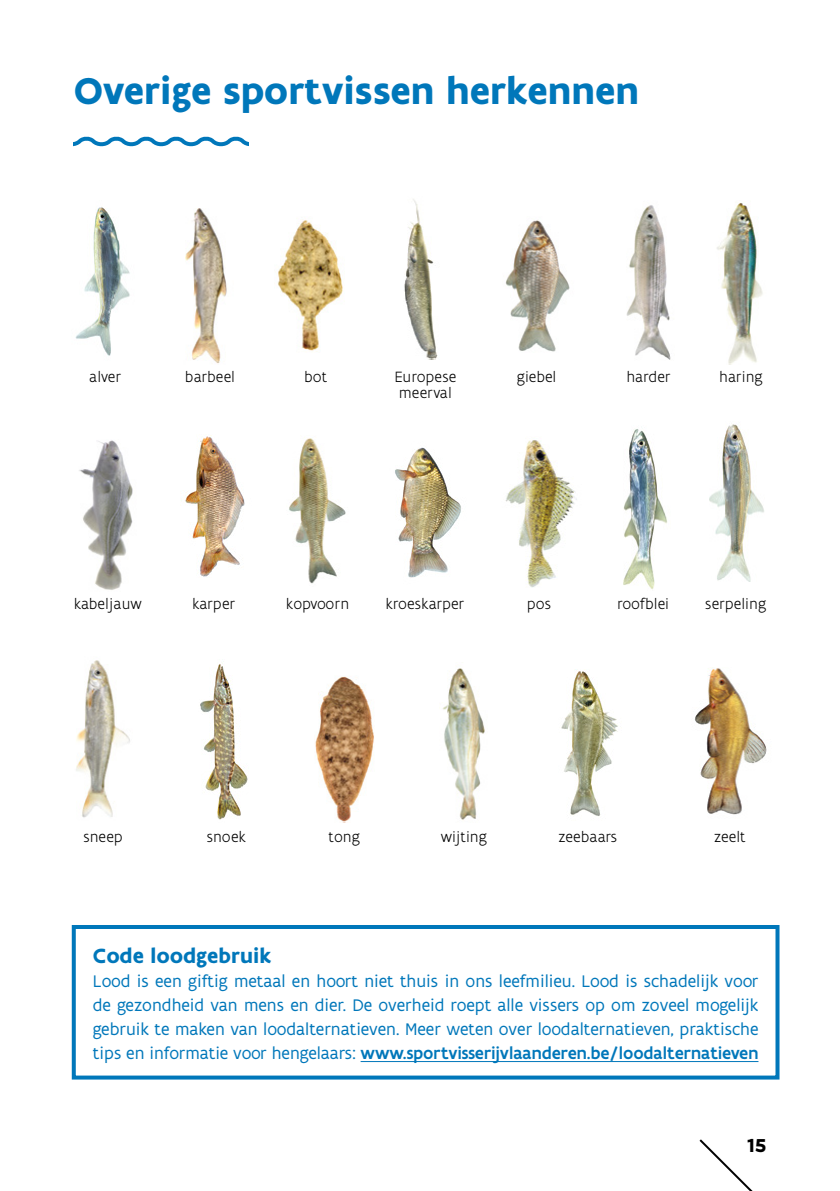
<style>
.page{position:relative;width:840px;height:1191px;background:#fff}
.page>*{position:absolute;margin:0;border:0;box-sizing:border-box;transform-origin:0 0}
.t1{font:700 40px "Flanders Art Sans";color:#0077ba}
.t2{font:700 22px "Flanders Art Sans";letter-spacing:.005em;color:#0077ba}
.t3{font:700 20px "Flanders Art Sans";color:#000}
.t4{font:18px/24px "Flanders Art Sans";color:#0077ba;text-align:justify}
.t5{font:300 16px/16px "Flanders Art Sans";color:#000}
.s1{font-weight:500}
</style>
<div class="page">
<svg style="left:699px;top:1139px;width:54px;height:52px"></svg>
<img style="left:75px;top:207px;width:55px;height:149px">
<img style="left:626px;top:205px;width:45px;height:155px">
<img style="left:180px;top:435px;width:65px;height:142px">
<img style="left:395px;top:447px;width:66px;height:131px">
<img style="left:709px;top:424px;width:54px;height:158px">
<img style="left:404px;top:199px;width:34px;height:161px">
<img style="left:717px;top:203px;width:46px;height:161px">
<img style="left:76px;top:660px;width:54px;height:158px">
<img style="left:315px;top:676px;width:59px;height:146px">
<img style="left:561px;top:669px;width:57px;height:147px">
<img style="left:185px;top:208px;width:42px;height:156px">
<img style="left:277px;top:220px;width:66px;height:132px">
<img style="left:505px;top:220px;width:65px;height:132px">
<img style="left:79px;top:440px;width:54px;height:150px">
<img style="left:289px;top:438px;width:57px;height:146px">
<img style="left:505px;top:440px;width:72px;height:148px">
<img style="left:623px;top:429px;width:44px;height:161px">
<img style="left:200px;top:663px;width:48px;height:157px">
<img style="left:442px;top:668px;width:43px;height:152px">
<img style="left:694px;top:667px;width:73px;height:148px">
<hr style="left:360px;top:1061px;width:398px;height:1px;background:#0077ba">
<div style="left:72px;top:925px;width:707px;height:154px;border:4px solid #0077ba"></div>
<svg style="left:73px;top:136px;width:176px;height:11px"></svg>
<h1 class="t1" style="left:74px;top:65px;width:566px">Overige sportvissen herkennen</h1>
<p class="t5" style="left:89px;top:368px;width:34px">alver</p>
<p class="t5" style="left:626px;top:368px;width:46px">harder</p>
<p class="t5" style="left:185px;top:368px;width:52px">barbeel</p>
<p class="t5" style="left:304px;top:368px;width:25px">bot</p>
<p class="t5" style="left:516px;top:368px;width:41px">giebel</p>
<p class="t5" style="left:394px;top:368px;width:63px">Europese meerval</p>
<p class="t5" style="left:718px;top:368px;width:45px">haring</p>
<p class="t5" style="left:74px;top:596px;width:70px">kabeljauw</p>
<p class="t5" style="left:286px;top:596px;width:65px">kopvoorn</p>
<p class="t5" style="left:526px;top:596px;width:26px">pos</p>
<p class="t5" style="left:617px;top:596px;width:53px">roofblei</p>
<p class="t5" style="left:192px;top:596px;width:45px">karper</p>
<p class="t5" style="left:385px;top:596px;width:80px">kroeskarper</p>
<p class="t5" style="left:704px;top:596px;width:62px">serpeling</p>
<p class="t5" style="left:83px;top:828px;width:41px">sneep</p>
<p class="t5" style="left:328px;top:828px;width:33px">tong</p>
<p class="t5" style="left:558px;top:828px;width:60px">zeebaars</p>
<p class="t5" style="left:207px;top:828px;width:41px">snoek</p>
<p class="t5" style="left:440px;top:828px;width:48px">wijting</p>
<p class="t5" style="left:713px;top:828px;width:33px">zeelt</p>
<p class="t2" style="left:93px;top:941px;width:180px">Code loodgebruik</p>
<p class="t4" style="left:93px;top:968px;width:666px">Lood is een giftig metaal en hoort niet thuis in ons leefmilieu. Lood is schadelijk voor de gezondheid van mens en dier. De overheid roept alle vissers op om zoveel mogelijk gebruik te maken van loodalternatieven. Meer weten over loodalternatieven, praktische tips en informatie voor hengelaars: <span class="s1">www.sportvisserijvlaanderen.be/loodalternatieven</span></p>
<p class="t3" style="left:746px;top:1133px;width:21px">15</p>
</div>
